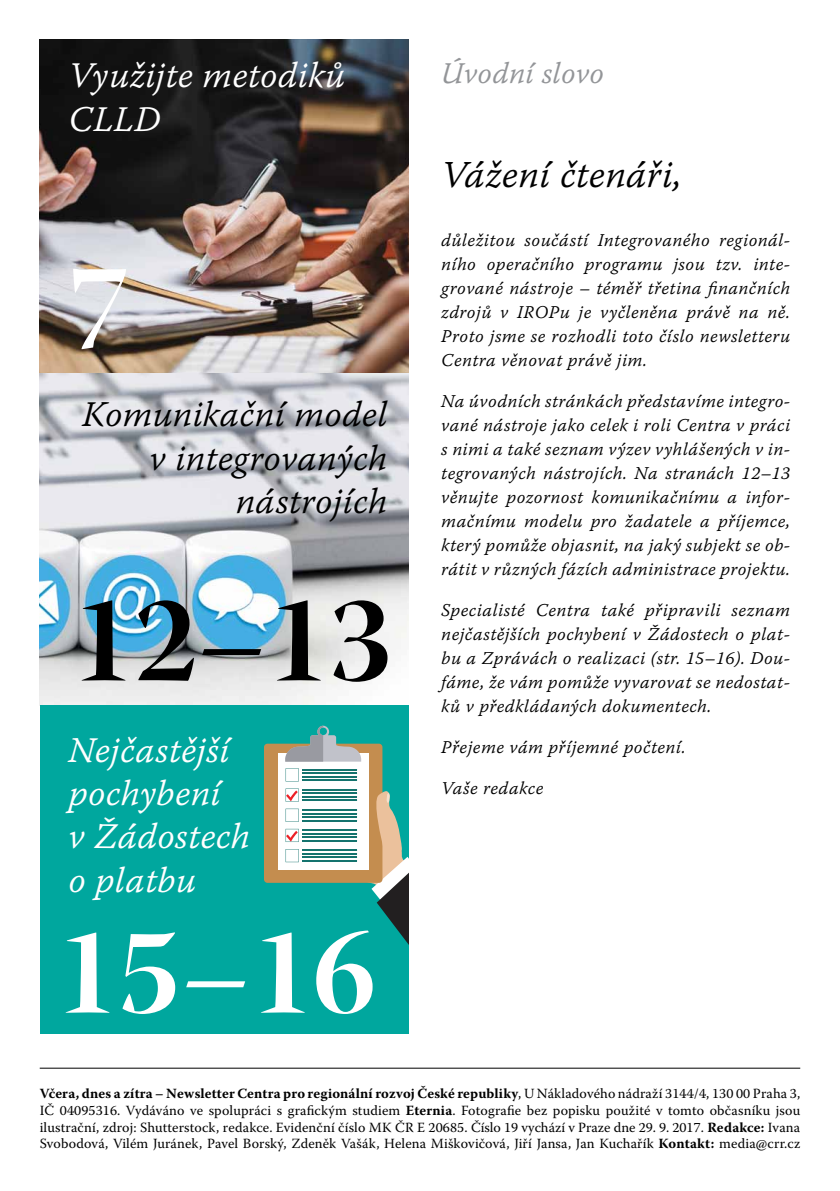
<style>
.page{position:relative;width:840px;height:1191px;background:#fff}
.page>*{position:absolute;margin:0;border:0;box-sizing:border-box;transform-origin:0 0}
.t1{font:122px "Warnock Pro Bold Disp";color:#fff}
.t2{font:122px "Warnock Pro Bold Disp";color:#000}
.t3{font:38px "Warnock Pro Light It Capt";color:#000}
.t4{font:36px/43.2px "Warnock Pro Light It Capt";color:#fff}
.t5{font:36px/43.2px "Warnock Pro Light It Capt";color:#000;text-align:right}
.t6{font:30px "Warnock Pro Light It Capt";color:#939598}
.t7{font:18px/24px "Warnock Pro Light It Capt";letter-spacing:.02em;color:#000;text-align:justify}
.t8{font:14px/16.8px "Warnock Pro";letter-spacing:.01em;color:#000;text-align:justify}
.s1{font-weight:700}
</style>
<div class="page">
<img style="left:40px;top:40px;width:368px;height:665px">
<div style="left:40px;top:705px;width:368px;height:329px;background:#00a79e"></div>
<div style="left:264px;top:743px;width:118px;height:140px;background:#c48d4f;border-radius:4px"></div>
<div style="left:278px;top:753px;width:90px;height:116px;background:#fff"></div>
<svg style="left:285px;top:725px;width:76px;height:36px"></svg>
<svg style="left:285px;top:768px;width:13px;height:13px"></svg>
<svg style="left:285px;top:808px;width:13px;height:14px"></svg>
<svg style="left:285px;top:829px;width:13px;height:13px"></svg>
<svg style="left:285px;top:788px;width:13px;height:13px"></svg>
<hr style="left:302px;top:769px;width:55px;height:1px;background:#14736e">
<hr style="left:302px;top:772px;width:55px;height:2px;background:#14736e">
<hr style="left:302px;top:776px;width:55px;height:1px;background:#14736e">
<hr style="left:302px;top:779px;width:55px;height:2px;background:#14736e">
<hr style="left:302px;top:789px;width:55px;height:1px;background:#14736e">
<hr style="left:302px;top:792px;width:55px;height:2px;background:#14736e">
<hr style="left:302px;top:796px;width:55px;height:1px;background:#14736e">
<hr style="left:302px;top:799px;width:55px;height:2px;background:#14736e">
<hr style="left:302px;top:809px;width:55px;height:1px;background:#14736e">
<hr style="left:302px;top:812px;width:55px;height:2px;background:#14736e">
<hr style="left:302px;top:816px;width:55px;height:1px;background:#14736e">
<hr style="left:302px;top:820px;width:55px;height:1px;background:#14736e">
<hr style="left:302px;top:829px;width:55px;height:2px;background:#14736e">
<hr style="left:302px;top:833px;width:55px;height:1px;background:#14736e">
<hr style="left:302px;top:836px;width:55px;height:2px;background:#14736e">
<hr style="left:302px;top:840px;width:55px;height:1px;background:#14736e">
<svg style="left:285px;top:849px;width:13px;height:13px"></svg>
<hr style="left:302px;top:849px;width:55px;height:2px;background:#14736e">
<hr style="left:302px;top:853px;width:55px;height:1px;background:#14736e">
<hr style="left:302px;top:856px;width:55px;height:2px;background:#14736e">
<hr style="left:302px;top:860px;width:55px;height:1px;background:#14736e">
<svg style="left:344px;top:790px;width:64px;height:154px"></svg>
<hr style="left:40px;top:1067px;width:759px;height:1px;background:#000">
<h3 class="t4" style="left:68px;top:53px;width:278px">Využijte metodiků</h3>
<h3 class="t6" style="left:441px;top:55px;width:164px">Úvodní slovo</h3>
<h3 class="t4" style="left:68px;top:97px;width:94px">CLLD</h3>
<h1 class="t1" style="left:68px;top:234px;width:64px">7</h1>
<h3 class="t5" style="left:82px;top:392px;width:307px">Komunikační model v integrovaných nástrojích</h3>
<h1 class="t2" style="left:72px;top:567px;width:321px">12–13</h1>
<h3 class="t4" style="left:68px;top:728px;width:183px">Nejčastější pochybení<br>v Žádostech o platbu</h3>
<h1 class="t1" style="left:56px;top:899px;width:321px">15–16</h1>
<h2 class="t3" style="left:441px;top:151px;width:242px">Vážení čtenáři,</h2>
<p class="t7" style="left:441px;top:227px;width:350px">důležitou součástí Integrovaného regionál&shy;ního operačního programu jsou tzv. inte&shy;grované nástroje – téměř třetina finančních zdrojů v IROPu je vyčleněna právě na ně.<br>Proto jsme se rozhodli toto číslo newsletteru Centra věnovat právě jim.</p>
<p class="t7" style="left:441px;top:388px;width:350px">Na úvodních stránkách představíme integro&shy;vané nástroje jako celek i roli Centra v práci s nimi a také seznam výzev vyhlášených v in&shy;tegrovaných nástrojích. Na stranách 12–13 věnujte pozornost komunikačnímu a infor&shy;mačnímu modelu pro žadatele a příjemce, který pomůže objasnit, na jaký subjekt se ob&shy;rátit v různých fázích administrace projektu.</p>
<p class="t7" style="left:441px;top:597px;width:350px">Specialisté Centra také připravili seznam nejčastějších pochybení v Žádostech o plat&shy;bu a Zprávách o realizaci (str. 15–16). Dou&shy;fáme, že vám pomůže vyvarovat se nedostat&shy;ků v předkládaných dokumentech.</p>
<p class="t7" style="left:441px;top:734px;width:246px">Přejeme vám příjemné počtení.</p>
<p class="t7" style="left:441px;top:775px;width:104px">Vaše redakce</p>
<p class="t8" style="left:40px;top:1084px;width:761px"><span class="s1">Včera, dnes a zítra – Newsletter Centra pro regionální rozvoj České republiky</span>, U Nákladového nádraží 3144/4, 130 00 Praha 3, IČ 04095316. Vydáváno ve spolupráci s grafickým studiem <span class="s1">Eternia</span>. Fotografie bez popisku použité v tomto občasníku jsou ilustrační, zdroj: Shutterstock, redakce. Evidenční číslo MK ČR E 20685. Číslo 19 vychází v Praze dne 29. 9. 2017. <span class="s1">Redakce:</span> Ivana Svobodová, Vilém Juránek, Pavel Borský, Zdeněk Vašák, Helena Miškovičová, Jiří Jansa, Jan Kuchařík <span class="s1">Kontakt:</span> media@crr.cz</p>
</div>
